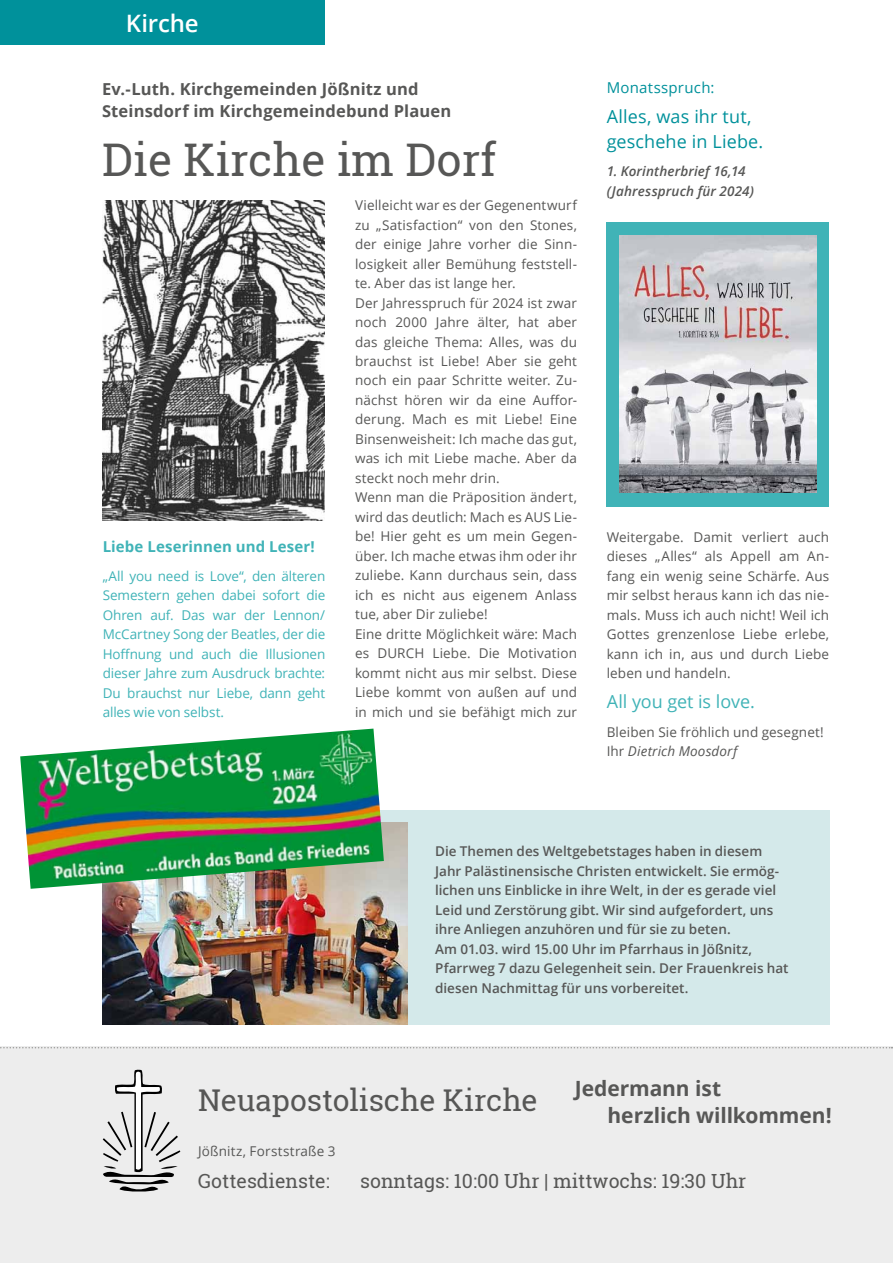
<style>
.page{position:relative;width:893px;height:1263px;background:#fff}
.page>*{position:absolute;margin:0;border:0;box-sizing:border-box;transform-origin:0 0}
.t1{font:45px "Roboto Slab";color:#575756}
.t2{font:30px "Roboto Slab";color:#575756}
.t3{font:600 24px "Open Sans";letter-spacing:-.005em;color:#fff}
.t4{font:700 21px/27px "Open Sans";letter-spacing:-.005em;color:#575756}
.t5{font:19.5px "Roboto Slab";color:#575756}
.t6{font:18px/25.5px "Open Sans";letter-spacing:.005em;color:#00919b}
.t7{font:18px "Open Sans";letter-spacing:-.005em;color:#40b3b7}
.t8{font:700 16.5px/22.5px "Open Sans";letter-spacing:.01em;color:#575756}
.t9{font:700 15px "Open Sans";letter-spacing:.01em;color:#40b3b7}
.t10{font:15px "Open Sans";letter-spacing:.015em;color:#00919b}
.t11{font:13.5px/19.5px "Open Sans";letter-spacing:.01em;color:#575756}
.t12{font:600 13.5px/19.5px "Open Sans";color:#575756}
.t13{font:13.5px/19.5px "Open Sans";letter-spacing:-.01em;color:#40b3b7;text-align:justify}
.t14{font:italic 600 13.5px/19.5px "Open Sans";letter-spacing:.01em;color:#575756}
.s1{font-style:italic}
</style>
<div class="page">
<div style="left:102px;top:810px;width:727px;height:215px;background:#d4e9ea"></div>
<div style="left:0;top:0;width:325px;height:45px;background:#00919b"></div>
<div style="left:0;top:1047px;width:893px;height:216px;background:#ededed"></div>
<svg style="left:103px;top:1069px;width:77px;height:123px"></svg>
<img style="left:102px;top:201px;width:223px;height:319px">
<svg style="left:0;top:1047px;width:892px;height:1px"></svg>
<div style="left:607px;top:222px;width:222px;height:285px;background:#40b3b7"></div>
<img style="left:620px;top:235px;width:197px;height:257px">
<img style="left:102px;top:822px;width:306px;height:203px">
<img style="left:20px;top:729px;width:364px;height:160px">
<h3 class="t3" style="left:126px;top:7px;width:75px">Kirche</h3>
<p class="t8" style="left:102px;top:77px;width:351px">Ev.-Luth. Kirchgemeinden Jößnitz und<br>Steinsdorf im Kirchgemeindebund Plauen</p>
<h1 class="t1" style="left:102px;top:128px;width:396px">Die Kirche im Dorf</h1>
<p class="t9" style="left:103px;top:536px;width:213px">Liebe Leserinnen und Leser!</p>
<p class="t13" style="left:103px;top:566px;width:224px">„All you need is Love“, den älteren Semestern gehen dabei sofort die Ohren auf. Das war der Lennon/ McCartney Song der Beatles, der die Hoffnung und auch die Illusionen dieser Jahre zum Ausdruck brachte:<br>Du brauchst nur Liebe, dann geht alles wie von selbst.</p>
<p class="t11" style="left:355px;top:195px;width:224px">Vielleicht war es der Gegenentwurf zu „Satisfaction“ von den Stones, der einige Jahre vorher die Sinn&shy;losigkeit aller Bemühung feststell&shy;te. Aber das ist lange her.<br>Der Jahresspruch für 2024 ist zwar noch 2000 Jahre älter, hat aber das gleiche Thema: Alles, was du brauchst ist Liebe! Aber sie geht noch ein paar Schritte weiter. Zu&shy;nächst hören wir da eine Auffor&shy;derung. Mach es mit Liebe! Eine<br>Binsenweisheit: Ich mache das gut, was ich mit Liebe mache. Aber da steckt noch mehr drin.<br>Wenn man die Präposition ändert, wird das deutlich: Mach es AUS Lie&shy;be! Hier geht es um mein Gegen&shy;über. Ich mache etwas ihm oder ihr zuliebe. Kann durchaus sein, dass ich es nicht aus eigenem Anlass tue, aber Dir zuliebe!<br>Eine dritte Möglichkeit wäre: Mach es DURCH Liebe. Die Motivation kommt nicht aus mir selbst. Diese<br>Liebe kommt von außen auf und in mich und sie befähigt mich zur</p>
<p class="t10" style="left:607px;top:77px;width:109px">Monatsspruch:</p>
<h3 class="t6" style="left:607px;top:103px;width:158px">Alles, was ihr tut, geschehe in Liebe.</h3>
<p class="t14" style="left:607px;top:161px;width:149px">1. Korintherbrief 16,14 (Jahresspruch für 2024)</p>
<p class="t11" style="left:607px;top:527px;width:224px;text-align:justify">Weitergabe. Damit verliert auch dieses „Alles“ als Appell am An&shy;fang ein wenig seine Schärfe. Aus mir selbst heraus kann ich das nie&shy;mals. Muss ich auch nicht! Weil ich Gottes grenzenlose Liebe erlebe, kann ich in, aus und durch Liebe leben und handeln.</p>
<h3 class="t7" style="left:607px;top:689px;width:150px">All you get is love.</h3>
<p class="t11" style="left:607px;top:722px;width:219px">Bleiben Sie fröhlich und gesegnet!<br>Ihr <span class="s1">Dietrich Moosdorf</span></p>
<p class="t12" style="left:435px;top:841px;width:355px">Die Themen des Weltgebetstages haben in diesem Jahr Palästinensische Christen entwickelt. Sie ermög&shy;lichen uns Einblicke in ihre Welt, in der es gerade viel Leid und Zerstörung gibt. Wir sind aufgefordert, uns ihre Anliegen anzuhören und für sie zu beten.<br>Am 01.03. wird 15.00 Uhr im Pfarrhaus in Jößnitz, Pfarrweg 7 dazu Gelegenheit sein. Der Frauenkreis hat diesen Nachmittag für uns vorbereitet.</p>
<h2 class="t2" style="left:198px;top:1080px;width:341px">Neuapostolische Kirche</h2>
<h3 class="t4" style="left:607px;top:1074px;width:226px;text-indent:-33px">Jedermann ist<br>herzlich willkommen!</h3>
<p class="t11" style="left:198px;top:1141px;width:139px">Jößnitz, Forststraße 3</p>
<h3 class="t5" style="left:198px;top:1167px;width:133px">Gottesdienste:</h3>
<h3 class="t5" style="left:360px;top:1167px;width:388px">sonntags: 10:00 Uhr | mittwochs: 19:30 Uhr</h3>
</div>
